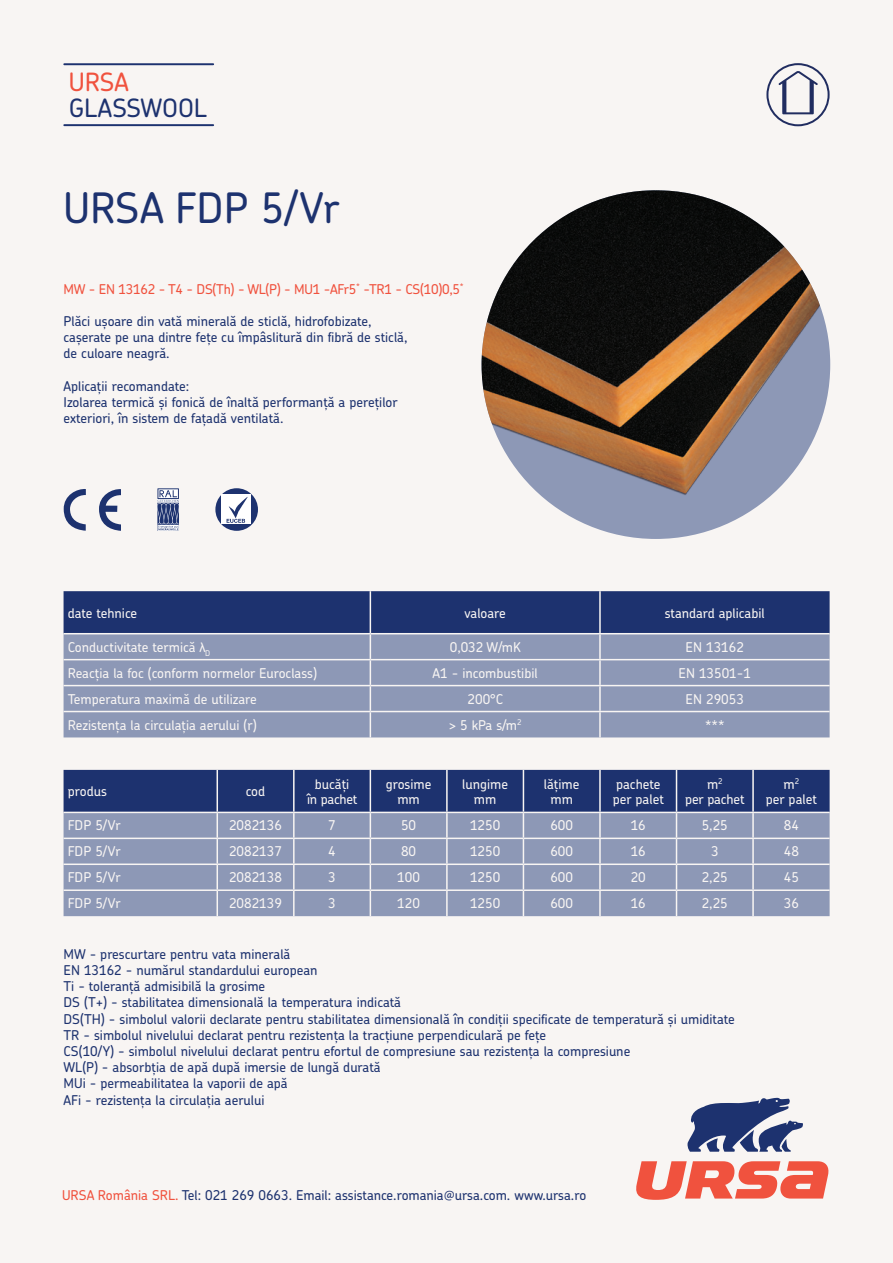
<style>
.page{position:relative;width:893px;height:1263px;background:#f8f5f3}
.page>*{position:absolute;margin:0;border:0;box-sizing:border-box;transform-origin:0 0}
.t1{font:500 42px "Chevin Pro";color:#1d326f}
.t2{font:500 25.2px/25.8px "Chevin Pro";color:#1d326f}
.t3{font:500 13.5px/16.2px "Chevin Pro";color:#1d326f}
.t4{font:500 13.5px/14.7px "Chevin Pro";color:#f8f5f3;text-align:center}
.t5{font:500 13.5px "Chevin Pro";letter-spacing:-.02em;color:#f0523e}
.t6{font:500 13.5px/14.7px "Chevin Pro";letter-spacing:-.02em;color:#f8f5f3;text-align:center}
.s1{color:#f0523e}
</style>
<div class="page">
<svg style="left:687px;top:1098px;width:116px;height:54px"></svg>
<svg style="left:636px;top:1161px;width:193px;height:39px"></svg>
<hr style="left:64px;top:63px;width:149px;height:2px;background:#1d326f">
<hr style="left:64px;top:124px;width:149px;height:2px;background:#1d326f">
<img style="left:482px;top:190px;width:348px;height:349px;border-radius:174px">
<svg style="left:64px;top:591px;width:766px;height:146px;background:#717ea4"></svg>
<hr style="left:600px;top:711px;width:230px;height:1px;background:#f8f5f3">
<hr style="left:599px;top:712px;width:2px;height:25px;background:#f8f5f3">
<svg style="left:64px;top:770px;width:766px;height:146px;background:#7380a5"></svg>
<hr style="left:753px;top:889px;width:77px;height:2px;background:#f8f5f3">
<hr style="left:752px;top:891px;width:2px;height:25px;background:#f8f5f3">
<svg style="left:64px;top:489px;width:22px;height:42px"></svg>
<svg style="left:99px;top:489px;width:22px;height:42px"></svg>
<svg style="left:157px;top:488px;width:22px;height:43px"></svg>
<svg style="left:215px;top:488px;width:43px;height:43px"></svg>
<div style="left:222px;top:495px;width:29px;height:29px;background:#fff"></div>
<svg style="left:227px;top:497px;width:21px;height:26px"></svg>
<svg style="left:766px;top:63px;width:64px;height:63px"></svg>
<p class="t2" style="left:69px;top:68px;width:140px"><span class="s1">URSA<br></span>GLASSWOOL</p>
<p class="t1" style="left:64px;top:180px;width:277px">URSA FDP 5/Vr</p>
<p class="t5" style="left:64px;top:280px;width:402px">MW - EN 13162 - T4 - DS(Th) - WL(P) - MU1 -AFr5<sup>*</sup> -TR1 - CS(10)0,5<sup>*</sup></p>
<p class="t3" style="left:64px;top:313px;width:345px">Plăci ușoare din vată minerală de sticlă, hidrofobizate, cașerate pe una dintre fețe cu împâslitură din fibră de sticlă, de culoare neagră.</p>
<p class="t3" style="left:64px;top:377px;width:336px">Aplicații recomandate:<br>Izolarea termică și fonică de înaltă performanță a pereților exteriori, în sistem de fațadă ventilată.</p>
<p class="t4" style="left:68px;top:605px;width:71px">date tehnice</p>
<p class="t4" style="left:464px;top:605px;width:43px">valoare</p>
<p class="t4" style="left:665px;top:605px;width:102px">standard aplicabil</p>
<p class="t4" style="left:68px;top:639px;width:144px">Conductivitate termică λ<sub>D</sub></p>
<p class="t4" style="left:450px;top:639px;width:73px">0,032 W/mK</p>
<p class="t4" style="left:686px;top:639px;width:60px">EN 13162</p>
<p class="t4" style="left:68px;top:665px;width:251px">Reacția la foc (conform normelor Euroclass)</p>
<p class="t4" style="left:433px;top:665px;width:107px">A1 - incombustibil</p>
<p class="t4" style="left:679px;top:665px;width:74px">EN 13501-1</p>
<p class="t4" style="left:68px;top:691px;width:191px">Temperatura maximă de utilizare</p>
<p class="t4" style="left:468px;top:691px;width:37px">200°C</p>
<p class="t4" style="left:686px;top:691px;width:60px">EN 29053</p>
<p class="t4" style="left:68px;top:717px;width:190px">Rezistența la circulația aerului (r)</p>
<p class="t4" style="left:449px;top:717px;width:74px">&gt; 5 kPa s/m<sup>2</sup></p>
<p class="t4" style="left:705px;top:717px;width:21px">***</p>
<p class="t4" style="left:68px;top:784px;width:41px">produs</p>
<p class="t4" style="left:246px;top:784px;width:21px">cod</p>
<p class="t6" style="left:307px;top:776px;width:52px">bucăți<br>în pachet</p>
<p class="t4" style="left:386px;top:776px;width:47px">grosime</p>
<p class="t4" style="left:397px;top:791px;width:24px">mm</p>
<p class="t4" style="left:462px;top:776px;width:47px">lungime</p>
<p class="t4" style="left:474px;top:791px;width:24px">mm</p>
<p class="t4" style="left:544px;top:776px;width:37px">lăţime</p>
<p class="t4" style="left:550px;top:791px;width:24px">mm</p>
<p class="t4" style="left:613px;top:776px;width:53px;text-align:left">pachete per palet</p>
<p class="t4" style="left:685px;top:776px;width:61px">m<sup>2<br></sup>per pachet</p>
<p class="t4" style="left:766px;top:776px;width:53px">m<sup>2<br></sup>per palet</p>
<p class="t4" style="left:68px;top:818px;width:54px">FDP 5/Vr</p>
<p class="t4" style="left:229px;top:818px;width:54px">2082136</p>
<p class="t4" style="left:328px;top:818px;width:9px">7</p>
<p class="t4" style="left:401px;top:818px;width:17px">50</p>
<p class="t4" style="left:470px;top:818px;width:32px">1250</p>
<p class="t4" style="left:550px;top:818px;width:24px">600</p>
<p class="t4" style="left:631px;top:818px;width:17px">16</p>
<p class="t4" style="left:702px;top:818px;width:28px">5,25</p>
<p class="t4" style="left:784px;top:818px;width:17px">84</p>
<p class="t4" style="left:68px;top:844px;width:54px">FDP 5/Vr</p>
<p class="t4" style="left:229px;top:844px;width:54px">2082137</p>
<p class="t4" style="left:328px;top:844px;width:9px">4</p>
<p class="t4" style="left:401px;top:844px;width:17px">80</p>
<p class="t4" style="left:470px;top:844px;width:32px">1250</p>
<p class="t4" style="left:550px;top:844px;width:24px">600</p>
<p class="t4" style="left:631px;top:844px;width:17px">16</p>
<p class="t4" style="left:711px;top:844px;width:9px">3</p>
<p class="t4" style="left:784px;top:844px;width:17px">48</p>
<p class="t4" style="left:68px;top:870px;width:54px">FDP 5/Vr</p>
<p class="t4" style="left:229px;top:870px;width:54px">2082138</p>
<p class="t4" style="left:328px;top:870px;width:9px">3</p>
<p class="t4" style="left:397px;top:870px;width:24px">100</p>
<p class="t4" style="left:470px;top:870px;width:32px">1250</p>
<p class="t4" style="left:550px;top:870px;width:24px">600</p>
<p class="t4" style="left:631px;top:870px;width:17px">20</p>
<p class="t4" style="left:702px;top:870px;width:28px">2,25</p>
<p class="t4" style="left:784px;top:870px;width:17px">45</p>
<p class="t4" style="left:68px;top:896px;width:54px">FDP 5/Vr</p>
<p class="t4" style="left:229px;top:896px;width:54px">2082139</p>
<p class="t4" style="left:328px;top:896px;width:9px">3</p>
<p class="t4" style="left:397px;top:896px;width:24px">120</p>
<p class="t4" style="left:470px;top:896px;width:32px">1250</p>
<p class="t4" style="left:550px;top:896px;width:24px">600</p>
<p class="t4" style="left:631px;top:896px;width:17px">16</p>
<p class="t4" style="left:702px;top:896px;width:28px">2,25</p>
<p class="t4" style="left:784px;top:896px;width:17px">36</p>
<p class="t3" style="left:64px;top:945px;width:228px">MW - prescurtare pentru vata minerală</p>
<p class="t3" style="left:64px;top:961px;width:255px">EN 13162 - numărul standardului european</p>
<p class="t3" style="left:64px;top:978px;width:203px">Ti - toleranță admisibilă la grosime</p>
<p class="t3" style="left:64px;top:994px;width:339px">DS (T+) - stabilitatea dimensională la temperatura indicată</p>
<p class="t3" style="left:64px;top:1010px;width:673px">DS(TH) - simbolul valorii declarate pentru stabilitatea dimensională în condiții specificate de temperatură și umiditate</p>
<p class="t3" style="left:64px;top:1026px;width:484px">TR - simbolul nivelului declarat pentru rezistența la tracțiune perpendiculară pe fețe</p>
<p class="t3" style="left:64px;top:1042px;width:568px">CS(10/Y) - simbolul nivelului declarat pentru efortul de compresiune sau rezistența la compresiune</p>
<p class="t3" style="left:64px;top:1059px;width:319px">WL(P) - absorbția de apă după imersie de lungă durată</p>
<p class="t3" style="left:64px;top:1075px;width:226px">MUi - permeabilitatea la vaporii de apă</p>
<p class="t3" style="left:64px;top:1091px;width:202px">AFi - rezistența la circulația aerului</p>
<p class="t3" style="left:62px;top:1186px;width:526px"><span class="s1">URSA România SRL.</span> Tel: 021 269 0663. Email: assistance.romania@ursa.com. www.ursa.ro</p>
</div>
